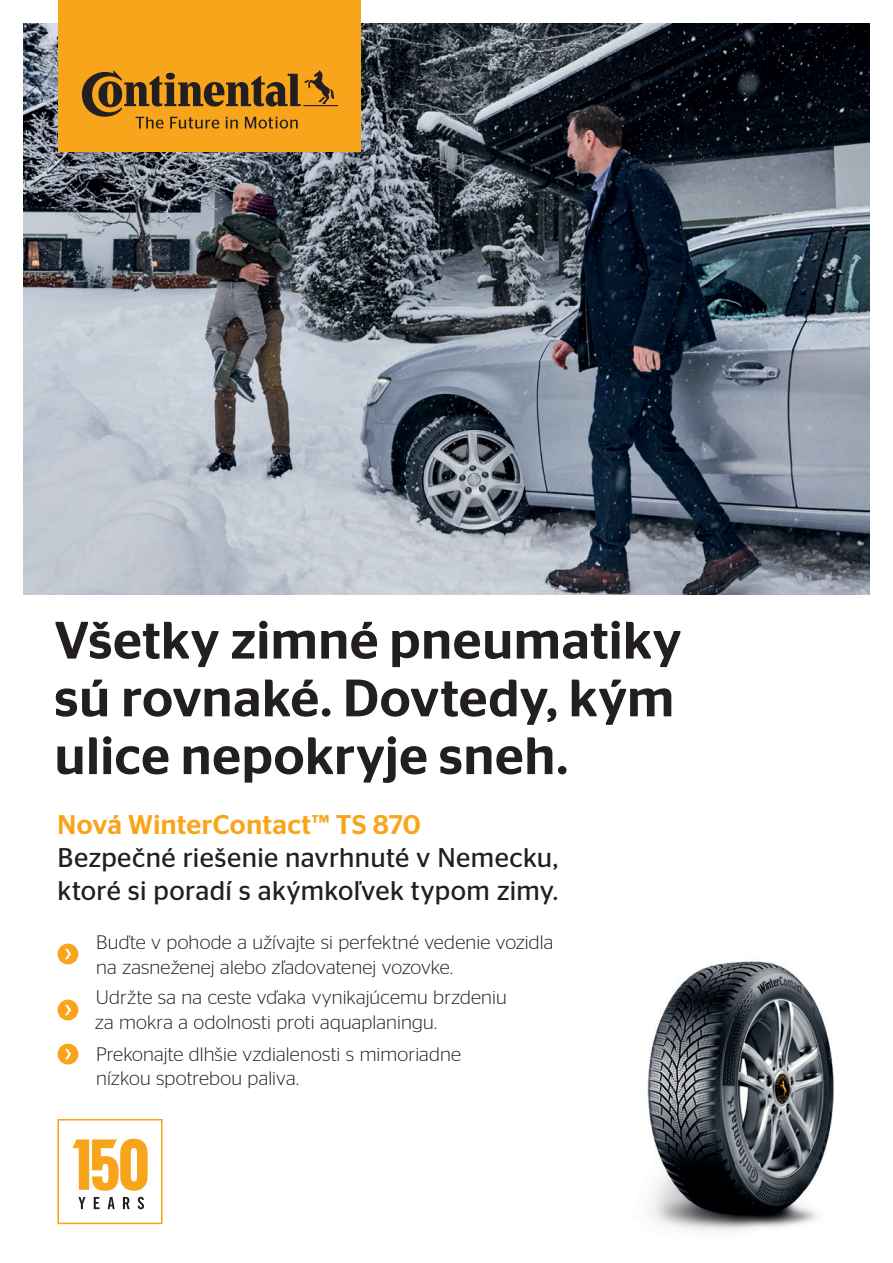
<style>
.page{position:relative;width:893px;height:1263px;background:#fff}
.page>*{position:absolute;margin:0;border:0;box-sizing:border-box;transform-origin:0 0}
.t1{font:500 52.5px/57.8px "Continental Stag Sans LCG";letter-spacing:.01em;color:#231f20}
.t2{font:27px/33px "Continental Stag Sans LCG";letter-spacing:.015em;color:#231f20}
.t3{font:500 27px "Continental Stag Sans LCG";letter-spacing:.015em;color:#f9a51b}
.t4{font:300 19.5px/24.8px "Continental Stag Sans LCG";letter-spacing:.005em;color:#231f20}
</style>
<div class="page">
<img style="left:23px;top:23px;width:847px;height:571px">
<img style="left:647px;top:961px;width:187px;height:270px">
<div style="left:58px;top:999px;width:20px;height:21px;background:#f9a51b;border-radius:50%"></div>
<svg style="left:65px;top:1005px;width:6px;height:10px"></svg>
<div style="left:58px;top:1044px;width:20px;height:20px;background:#f9a51b;border-radius:50%"></div>
<svg style="left:65px;top:1049px;width:6px;height:10px"></svg>
<div style="left:58px;top:943px;width:20px;height:21px;background:#f9a51b;border-radius:50%"></div>
<svg style="left:65px;top:949px;width:6px;height:10px"></svg>
<div style="left:58px;top:0;width:303px;height:152px;background:#f9a51b"></div>
<svg style="left:82px;top:70px;width:256px;height:59px"></svg>
<svg style="left:57px;top:1119px;width:106px;height:105px"></svg>
<h1 class="t1" style="left:54px;top:607px;width:628px">Všetky zimné pneumatiky sú rovnaké. Dovtedy, kým ulice nepokryje sneh.</h1>
<h2 class="t3" style="left:58px;top:805px;width:365px">Nová WinterContact™ TS 870</h2>
<h2 class="t2" style="left:58px;top:839px;width:502px">Bezpečné riešenie navrhnuté v Nemecku, ktoré si poradí s akýmkoľvek typom zimy.</h2>
<p class="t4" style="left:96px;top:928px;width:459px">Buďte v pohode a užívajte si perfektné vedenie vozidla na zasneženej alebo zľadovatenej vozovke.</p>
<p class="t4" style="left:95px;top:984px;width:413px">Udržte sa na ceste vďaka vynikajúcemu brzdeniu za mokra a odolnosti proti aquaplaningu.</p>
<p class="t4" style="left:96px;top:1040px;width:367px">Prekonajte dlhšie vzdialenosti s mimoriadne nízkou spotrebou paliva.</p>
</div>
